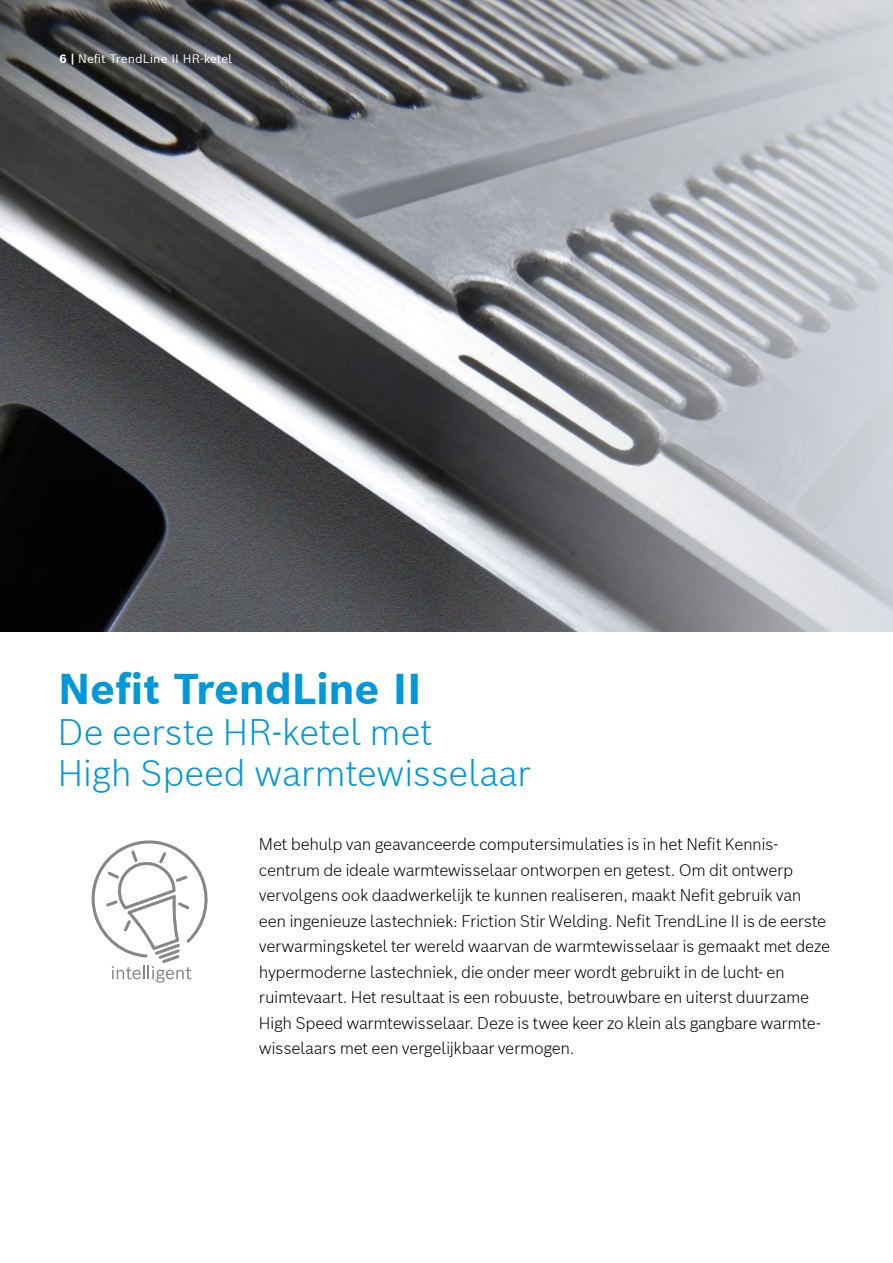
<style>
.page{position:relative;width:893px;height:1263px;background:#fff}
.page>*{position:absolute;margin:0;border:0;box-sizing:border-box;transform-origin:0 0}
.t1{font:700 42px "Bosch Sans";letter-spacing:-.005em;color:#0098d7}
.t2{font:300 36px/40.8px "Bosch Sans";letter-spacing:-.01em;color:#0098d7}
.t3{font:300 16.5px/25.5px "Bosch Sans";letter-spacing:-.025em;color:#000}
.t4{font:12px "Bosch Sans";color:#fff}
.s1{font-weight:700}
</style>
<div class="page">
<img style="left:0;top:242px;width:893px;height:389px">
<div style="left:874px;top:242px;width:19px;height:341px;background:#d0d3d9"></div>
<svg style="left:91px;top:840px;width:117px;height:143px"></svg>
<svg style="left:0;top:0;width:893px;height:242px;background:#8e9094"></svg>
<p class="t4" style="left:60px;top:51px;width:174px"><span class="s1">6 |</span> Nefit TrendLine II HR-ketel</p>
<h1 class="t1" style="left:58px;top:660px;width:365px">Nefit TrendLine II</h1>
<h2 class="t2" style="left:58px;top:710px;width:474px">De eerste HR-ketel met<br>High Speed warmtewisselaar</h2>
<p class="t3" style="left:259px;top:831px;width:573px">Met behulp van geavanceerde computersimulaties is in het Nefit Kennis&shy;centrum de ideale warmtewisselaar ontworpen en getest. Om dit ontwerp vervolgens ook daadwerkelijk te kunnen realiseren, maakt Nefit gebruik van een ingenieuze lastechniek: Friction Stir Welding. Nefit TrendLine II is de eerste verwarmingsketel ter wereld waarvan de warmtewisselaar is gemaakt met deze hypermoderne lastechniek, die onder meer wordt gebruikt in de lucht- en ruimtevaart. Het resultaat is een robuuste, betrouwbare en uiterst duurzame High Speed warmtewisselaar. Deze is twee keer zo klein als gangbare warmte&shy;wisselaars met een vergelijkbaar vermogen.</p>
</div>
